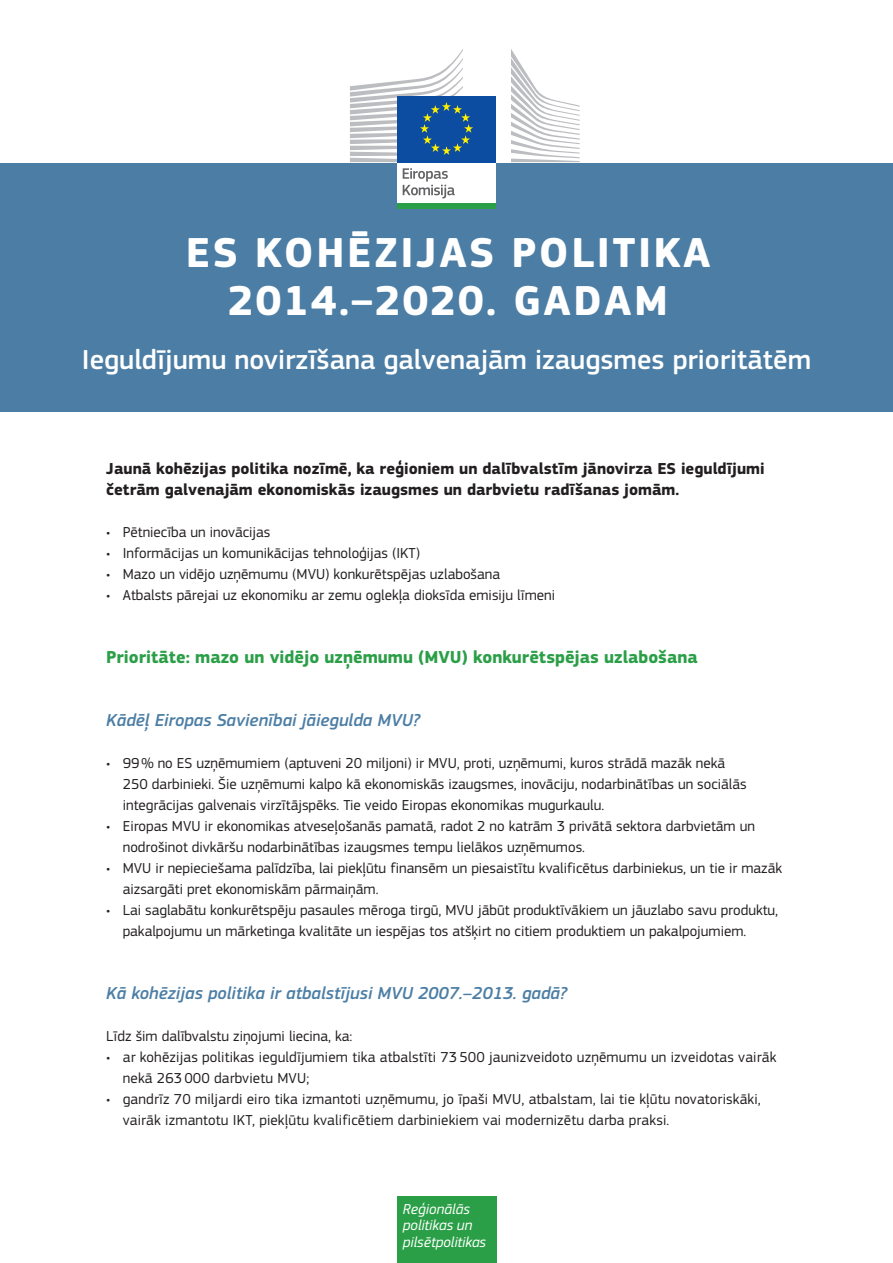
<style>
.page{position:relative;width:893px;height:1263px;background:#fff}
.page>*{position:absolute;margin:0;border:0;box-sizing:border-box;transform-origin:0 0}
.Main_title{font:700 43.5px/48px "EC Square Sans Pro";letter-spacing:.06em;color:#fff;text-align:center}
.Subtitle{font:500 28.5px "EC Square Sans Pro";color:#fff}
.Title_2{font:italic 500 18px "EC Square Sans Pro";color:#4c7ea5}
.Titre_1{font:700 18px "EC Square Sans Pro";color:#2b9f47}
.Body{font:700 16.5px/21px "EC Square Sans Pro";color:#231f20}
.Body-2{font:15px/21px "EC Square Sans Pro";color:#231f20}
._03-EU_CHARTE_DG{font:italic 15px/16.5px "EC Square Sans Pro";color:#fff}
</style>
<div class="page">
<div style="left:0;top:161px;width:893px;height:250px;background:#4c7ea5"></div>
<div style="left:0;top:0;width:893px;height:162px;background:#fff"></div>
<svg style="left:303px;top:162px;width:323px;height:47px"></svg>
<div style="left:397px;top:160px;width:99px;height:44px;background:#fff"></div>
<div style="left:397px;top:203px;width:99px;height:5px;background:#2b9f47"></div>
<svg style="left:511px;top:49px;width:69px;height:113px"></svg>
<div style="left:397px;top:96px;width:99px;height:66px;background:#0d4da1"></div>
<svg style="left:350px;top:49px;width:123px;height:113px"></svg>
<svg style="left:403px;top:168px;width:52px;height:31px"></svg>
<div style="left:397px;top:1196px;width:99px;height:67px;background:#2b9f47"></div>
<p class="Main_title" style="left:186px;top:230px;width:526px">ES KOHĒZIJAS POLITIKA<br>2014.–2020. GADAM</p>
<p class="Subtitle" style="left:82px;top:343px;width:731px">Ieguldījumu novirzīšana galvenajām izaugsmes prioritātēm</p>
<p class="Body" style="left:106px;top:459px;width:660px">Jaunā kohēzijas politika nozīmē, ka reģioniem un dalībvalstīm jānovirza ES ieguldījumi četrām galvenajām ekonomiskās izaugsmes un darbvietu radīšanas jomām.</p>
<p class="Body-2" style="left:106px;top:522px;width:166px">• Pētniecība un inovācijas</p>
<p class="Body-2" style="left:106px;top:543px;width:315px">• Informācijas un komunikācijas tehnoloģijas (IKT)</p>
<p class="Body-2" style="left:106px;top:564px;width:395px">• Mazo un vidējo uzņēmumu (MVU) konkurētspējas uzlabošana</p>
<p class="Body-2" style="left:106px;top:585px;width:450px">• Atbalsts pārejai uz ekonomiku ar zemu oglekļa dioksīda emisiju līmeni</p>
<p class="Titre_1" style="left:106px;top:646px;width:593px">Prioritāte: mazo un vidējo uzņēmumu (MVU) konkurētspējas uzlabošana</p>
<p class="Title_2" style="left:106px;top:710px;width:315px">Kādēļ Eiropas Savienībai jāiegulda MVU?</p>
<p class="Body-2" style="left:123px;top:753px;width:625px;text-indent:-16px">• 99% no ES uzņēmumiem (aptuveni 20 miljoni) ir MVU, proti, uzņēmumi, kuros strādā mazāk nekā<br>250 darbinieki. Šie uzņēmumi kalpo kā ekonomiskās izaugsmes, inovāciju, nodarbinātības un sociālās integrācijas galvenais virzītājspēks. Tie veido Eiropas ekonomikas mugurkaulu.</p>
<p class="Body-2" style="left:123px;top:816px;width:634px;text-indent:-16px">• Eiropas MVU ir ekonomikas atveseļošanās pamatā, radot 2 no katrām 3 privātā sektora darbvietām un nodrošinot divkāršu nodarbinātības izaugsmes tempu lielākos uzņēmumos.</p>
<p class="Body-2" style="left:123px;top:858px;width:661px;text-indent:-16px">• MVU ir nepieciešama palīdzība, lai piekļūtu finansēm un piesaistītu kvalificētus darbiniekus, un tie ir mazāk aizsargāti pret ekonomiskām pārmaiņām.</p>
<p class="Body-2" style="left:123px;top:900px;width:657px;text-indent:-16px">• Lai saglabātu konkurētspēju pasaules mēroga tirgū, MVU jābūt produktīvākiem un jāuzlabo savu produktu, pakalpojumu un mārketinga kvalitāte un iespējas tos atšķirt no citiem produktiem un pakalpojumiem.</p>
<p class="Title_2" style="left:106px;top:983px;width:462px">Kā kohēzijas politika ir atbalstījusi MVU 2007.–2013. gadā?</p>
<p class="Body-2" style="left:106px;top:1026px;width:248px">Līdz šim dalībvalstu ziņojumi liecina, ka:</p>
<p class="Body-2" style="left:123px;top:1047px;width:655px;text-indent:-16px">• ar kohēzijas politikas ieguldījumiem tika atbalstīti 73 500 jaunizveidoto uzņēmumu un izveidotas vairāk nekā 263 000 darbvietu MVU;</p>
<p class="Body-2" style="left:123px;top:1089px;width:639px;text-indent:-16px">• gandrīz 70 miljardi eiro tika izmantoti uzņēmumu, jo īpaši MVU, atbalstam, lai tie kļūtu novatoriskāki, vairāk izmantotu IKT, piekļūtu kvalificētiem darbiniekiem vai modernizētu darba praksi.</p>
<p class="_03-EU_CHARTE_DG" style="left:403px;top:1201px;width:85px">Reģionālās politikas un pilsētpolitikas</p>
</div>
